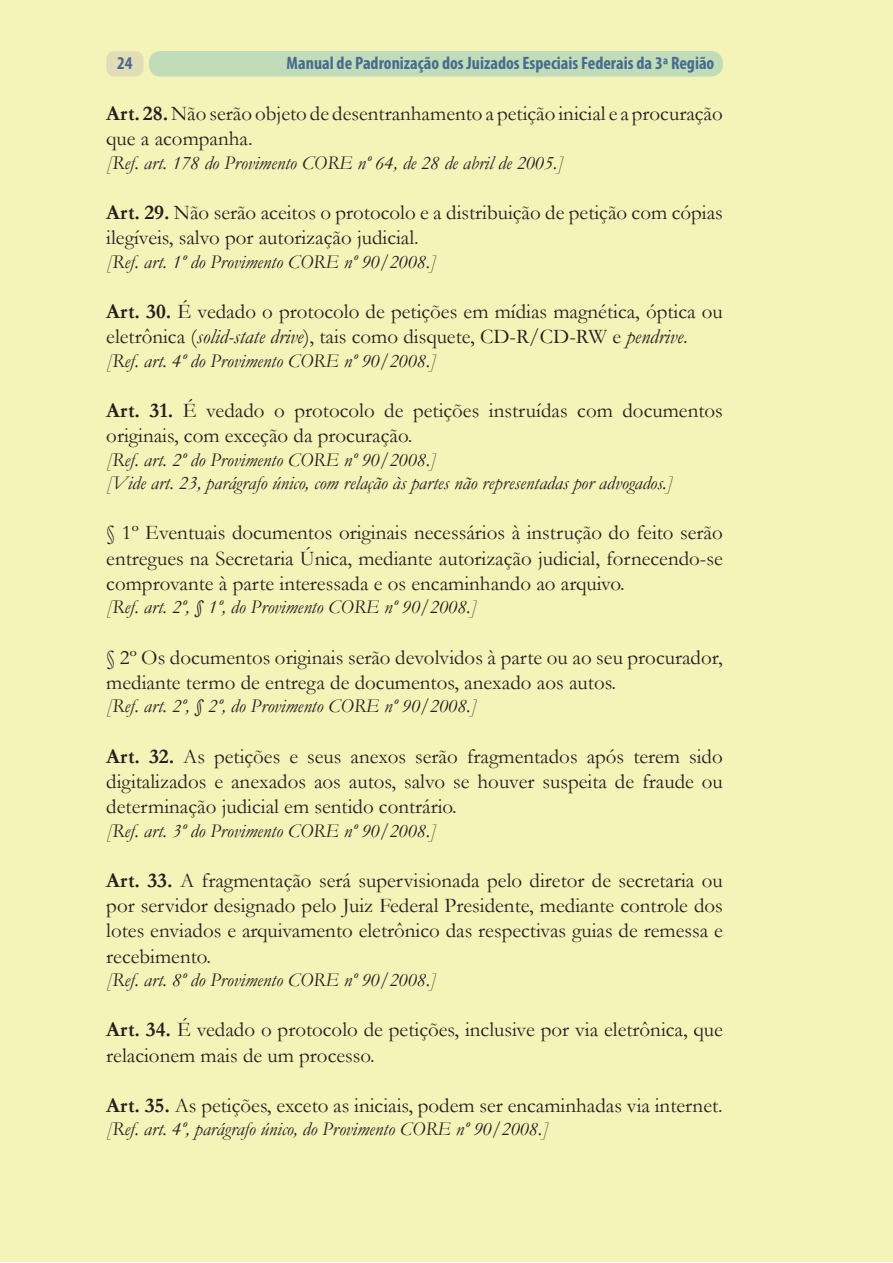
<style>
.page{position:relative;width:893px;height:1263px;background:#fff}
.page>*{position:absolute;margin:0;border:0;box-sizing:border-box;transform-origin:0 0}
.t1{font:21px/25.2px "Garamond";color:#231f20}
.t2{font:italic 19.5px/23.4px "Garamond";color:#231f20}
.t3{font:700 condensed 18px "Myriad Pro";color:#486a8f}
.s1{font-weight:700}
.s2{font-style:italic}
</style>
<div class="page">
<div style="left:1px;top:0;width:892px;height:1261px;background:#f4f4b9"></div>
<div style="left:149px;top:51px;width:574px;height:26px;background:#c0dcb8;border-radius:12px"></div>
<div style="left:106px;top:51px;width:38px;height:26px;background:#e1ddb6;border-radius:9px"></div>
<p class="t3" style="left:117px;top:52px;width:17px">24</p>
<p class="t3" style="left:287px;top:52px;width:429px">Manual de Padronização dos Juizados Especiais Federais da 3ª Região</p>
<p class="t1" style="left:106px;top:100px;width:618px"><span class="s1">Art. 28.</span> Não serão objeto de desentranhamento a petição inicial e a procuração que a acompanha.</p>
<p class="t2" style="left:106px;top:150px;width:459px">[Ref. art. 178 do Provimento CORE nº 64, de 28 de abril de 2005.]</p>
<p class="t1" style="left:106px;top:199px;width:618px"><span class="s1">Art. 29.</span> Não serão aceitos o protocolo e a distribuição de petição com cópias ilegíveis, salvo por autorização judicial.</p>
<p class="t2" style="left:106px;top:249px;width:331px">[Ref. art. 1º do Provimento CORE nº 90/2008.]</p>
<p class="t1" style="left:106px;top:298px;width:618px"><span class="s1">Art. 30.</span> É vedado o protocolo de petições em mídias magnética, óptica ou eletrônica (<span class="s2">solid-state drive</span>), tais como disquete, CD-R/CD-RW e <span class="s2">pendrive</span>.</p>
<p class="t2" style="left:106px;top:348px;width:331px">[Ref. art. 4º do Provimento CORE nº 90/2008.]</p>
<p class="t1" style="left:106px;top:397px;width:618px"><span class="s1">Art. 31.</span> É vedado o protocolo de petições instruídas com documentos originais, com exceção da procuração.</p>
<p class="t2" style="left:106px;top:447px;width:568px">[Ref. art. 2º do Provimento CORE nº 90/2008.]<br>[Vide art. 23, parágrafo único, com relação às partes não representadas por advogados.]</p>
<p class="t1" style="left:106px;top:520px;width:618px;text-align:justify">§ 1º Eventuais documentos originais necessários à instrução do feito serão entregues na Secretaria Única, mediante autorização judicial, fornecendo-se comprovante à parte interessada e os encaminhando ao arquivo.</p>
<p class="t2" style="left:106px;top:595px;width:372px">[Ref. art. 2º, § 1º, do Provimento CORE nº 90/2008.]</p>
<p class="t1" style="left:106px;top:644px;width:618px">§ 2º Os documentos originais serão devolvidos à parte ou ao seu procurador, mediante termo de entrega de documentos, anexado aos autos.</p>
<p class="t2" style="left:106px;top:694px;width:372px">[Ref. art. 2º, § 2º, do Provimento CORE nº 90/2008.]</p>
<p class="t1" style="left:106px;top:743px;width:618px;text-align:justify"><span class="s1">Art. 32.</span> As petições e seus anexos serão fragmentados após terem sido digitalizados e anexados aos autos, salvo se houver suspeita de fraude ou determinação judicial em sentido contrário.</p>
<p class="t2" style="left:106px;top:818px;width:331px">[Ref. art. 3º do Provimento CORE nº 90/2008.]</p>
<p class="t1" style="left:106px;top:867px;width:618px;text-align:justify"><span class="s1">Art. 33.</span> A fragmentação será supervisionada pelo diretor de secretaria ou por servidor designado pelo Juiz Federal Presidente, mediante controle dos lotes enviados e arquivamento eletrônico das respectivas guias de remessa e recebimento.</p>
<p class="t2" style="left:106px;top:968px;width:331px">[Ref. art. 8º do Provimento CORE nº 90/2008.]</p>
<p class="t1" style="left:106px;top:1016px;width:618px"><span class="s1">Art. 34.</span> É vedado o protocolo de petições, inclusive por via eletrônica, que relacionem mais de um processo.</p>
<p class="t1" style="left:106px;top:1092px;width:618px"><span class="s1">Art. 35.</span> As petições, exceto as iniciais, podem ser encaminhadas via internet.</p>
<p class="t2" style="left:106px;top:1117px;width:443px">[Ref. art. 4º, parágrafo único, do Provimento CORE nº 90/2008.]</p>
</div>
